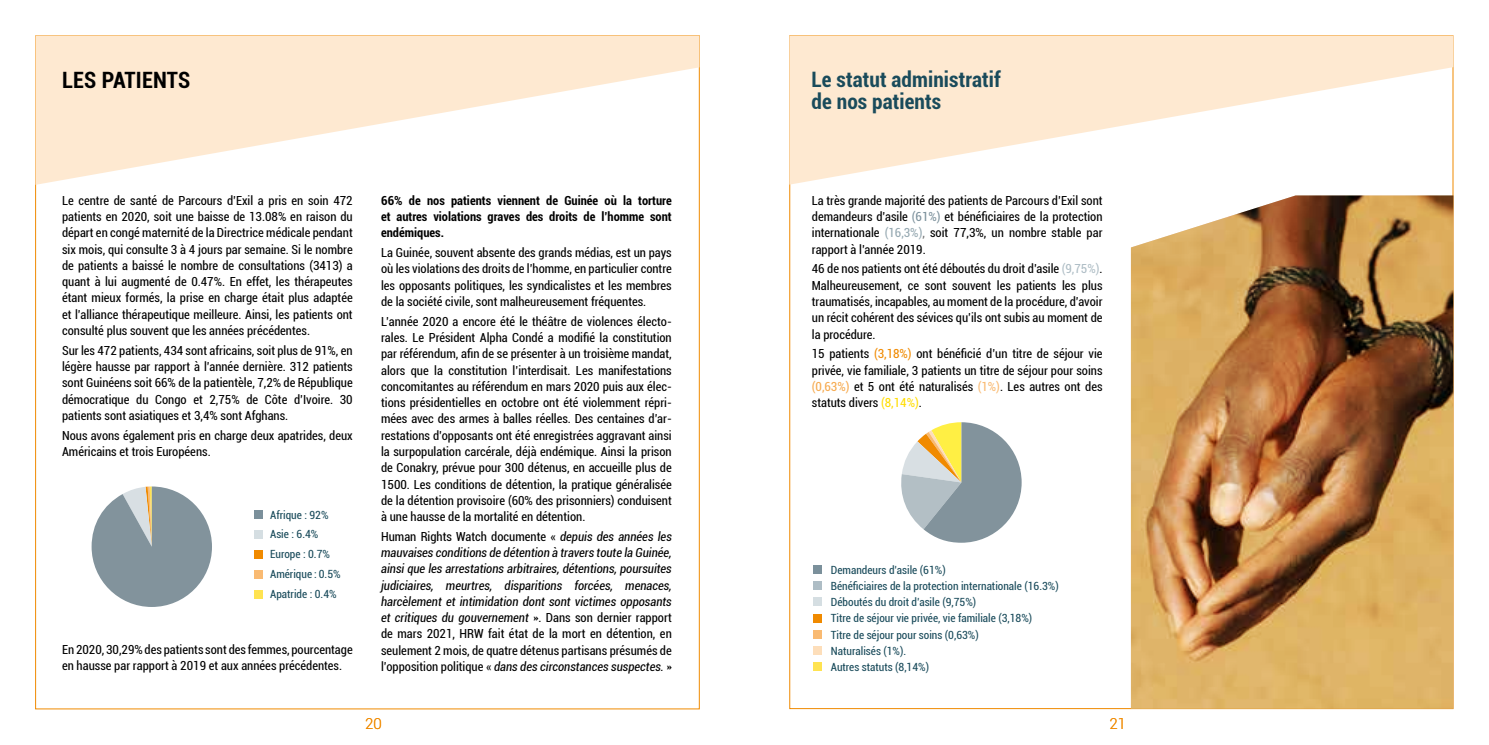
<style>
.page{position:relative;width:1489px;height:745px;background:#fff}
.page>*{position:absolute;margin:0;border:0;box-sizing:border-box;transform-origin:0 0}
.t1{font:700 condensed 22.5px "Roboto";color:#000}
.t2{font:700 condensed 21.25px/22.5px "Roboto";color:#1a4b5b}
.t3{font:300 15px "Roboto";color:#f08a00}
.t4{font:condensed 12.5px/16.2px "Roboto";color:#000;text-align:justify}
.t5{font:italic condensed 12.5px/16.2px "Roboto";color:#000;text-align:justify}
.t6{font:700 condensed 12.5px/16.2px "Roboto";color:#000;text-align:justify}
.t7{font:condensed 11.25px/16.2px "Roboto";color:#1a4b5b}
.s1{font-style:normal}
.s2{color:#7b909b}
.s3{color:#94a7b0}
.s4{color:#707172}
.s5{color:#aebdc5}
.s6{color:#f08a00}
.s7{color:#f6a94d}
.s8{color:#f9ba72}
.s9{color:#fd0}
</style>
<div class="page">
<svg style="left:789px;top:36px;width:664px;height:148px;fill:#fee9d1"></svg>
<svg style="left:35px;top:36px;width:664px;height:149px;fill:#fee9d1"></svg>
<svg style="left:92px;top:486px;width:120px;height:120px"></svg>
<div style="left:254px;top:510px;width:9px;height:9px;background:#7b909b"></div>
<div style="left:254px;top:530px;width:9px;height:8px;background:#d5dee2"></div>
<div style="left:254px;top:549px;width:9px;height:9px;background:#f08a00"></div>
<div style="left:254px;top:589px;width:9px;height:9px;background:#ffe351"></div>
<div style="left:254px;top:569px;width:9px;height:9px;background:#f9ba72"></div>
<div style="left:813px;top:564px;width:9px;height:9px;background:#7b909b"></div>
<div style="left:813px;top:597px;width:9px;height:9px;background:#d5dee2"></div>
<div style="left:813px;top:613px;width:9px;height:9px;background:#f08a00"></div>
<div style="left:813px;top:645px;width:9px;height:9px;background:#fddeba"></div>
<div style="left:813px;top:629px;width:9px;height:9px;background:#f9ba72"></div>
<div style="left:813px;top:662px;width:9px;height:8px;background:#ffe351"></div>
<div style="left:813px;top:581px;width:9px;height:8px;background:#aebdc5"></div>
<svg style="left:901px;top:422px;width:120px;height:120px"></svg>
<img style="left:1130px;top:195px;width:323px;height:513px">
<h1 class="t1" style="left:62px;top:64px;width:130px">Les patients</h1>
<h2 class="t2" style="left:811px;top:67px;width:191px">Le statut administratif de nos patients</h2>
<p class="t4" style="left:62px;top:192px;width:292px">Le centre de santé de Parcours d’Exil a pris en soin 472 patients en 2020, soit une baisse de 13.08% en raison du départ en congé maternité de la Directrice médicale pendant six mois, qui consulte 3 à 4 jours par semaine. Si le nombre de patients a baissé le nombre de consultations (3413) a quant à lui augmenté de 0.47%. En effet, les thérapeutes étant mieux formés, la prise en charge était plus adaptée et l’alliance thérapeutique meilleure. Ainsi, les patients ont consulté plus souvent que les années précédentes.</p>
<p class="t4" style="left:62px;top:341px;width:292px">Sur les 472 patients, 434 sont africains, soit plus de 91%, en légère hausse par rapport à l’année dernière. 312 patients sont Guinéens soit 66% de la patientèle, 7,2% de République démocratique du Congo et 2,75% de Côte d’Ivoire. 30 patients sont asiatiques et 3,4% sont Afghans.</p>
<p class="t4" style="left:62px;top:426px;width:292px">Nous avons également pris en charge deux apatrides, deux<br>Américains et trois Européens.</p>
<p class="t7" style="left:270px;top:504px;width:72px;line-height:19.8px">Afrique : 92%<br>Asie : 6.4%<br>Europe : 0.7%<br>Amérique : 0.5%<br>Apatride : 0.4%</p>
<p class="t4" style="left:62px;top:640px;width:292px">En 2020, 30,29% des patients sont des femmes, pourcentage en hausse par rapport à 2019 et aux années précédentes.</p>
<p class="t6" style="left:381px;top:192px;width:292px">66% de nos patients viennent de Guinée où la torture et autres violations graves des droits de l’homme sont endémiques.</p>
<p class="t4" style="left:381px;top:244px;width:292px">La Guinée, souvent absente des grands médias, est un pays où les violations des droits de l’homme, en particulier contre les opposants politiques, les syndicalistes et les membres de la société civile, sont malheureusement fréquentes.</p>
<p class="t4" style="left:381px;top:312px;width:292px">L’année 2020 a encore été le théâtre de violences électo&shy;rales. Le Président Alpha Condé a modifié la constitution par référendum, afin de se présenter à un troisième mandat, alors que la constitution l’interdisait. Les manifestations concomitantes au référendum en mars 2020 puis aux élec&shy;tions présidentielles en octobre ont été violemment répri&shy;mées avec des armes à balles réelles. Des centaines d’ar&shy;restations d’opposants ont été enregistrées aggravant ainsi la surpopulation carcérale, déjà endémique. Ainsi la prison de Conakry, prévue pour 300 détenus, en accueille plus de 1500. Les conditions de détention, la pratique généralisée de la détention provisoire (60% des prisonniers) conduisent à une hausse de la mortalité en détention.</p>
<p class="t5" style="left:381px;top:527px;width:292px"><span class="s1">Human Rights Watch documente «</span> depuis des années les mauvaises conditions de détention à travers toute la Guinée, ainsi que les arrestations arbitraires, détentions, poursuites judiciaires, meurtres, disparitions forcées, menaces, harcèlement et intimidation dont sont victimes opposants et critiques du gouvernement <span class="s1">». Dans son dernier rapport de mars 2021, HRW fait état de la mort en détention, en seulement 2 mois, de quatre détenus partisans présumés de l’opposition politique «</span> dans des circonstances suspectes. <span class="s1">»</span></p>
<p class="t4" style="left:811px;top:192px;width:292px">La très grande majorité des patients de Parcours d’Exil sont demandeurs d’asile <span class="s2">(61%)</span> et bénéficiaires de la protection internationale <span class="s3">(16,3%)</span><span class="s4">,</span> soit 77,3%, un nombre stable par rapport à l’année 2019.</p>
<p class="t4" style="left:811px;top:260px;width:292px">46 de nos patients ont été déboutés du droit d’asile <span class="s5">(9,75%)</span>.<br>Malheureusement, ce sont souvent les patients les plus traumatisés, incapables, au moment de la procédure, d’avoir un récit cohérent des sévices qu’ils ont subis au moment de la procédure.</p>
<p class="t4" style="left:811px;top:345px;width:292px">15 patients <span class="s6">(3,18%)</span> ont bénéficié d’un titre de séjour vie privée, vie familiale, 3 patients un titre de séjour pour soins <span class="s7">(0,63%)</span> et 5 ont été naturalisés <span class="s8">(1%)</span>. Les autres ont des statuts divers <span class="s9">(8,14%)</span>.</p>
<p class="t7" style="left:830px;top:560px;width:229px">Demandeurs d’asile (61%)<br>Bénéficiaires de la protection internationale (16.3%)<br>Déboutés du droit d’asile (9,75%)<br>Titre de séjour vie privée, vie familiale (3,18%)<br>Titre de séjour pour soins (0,63%)<br>Naturalisés (1%).<br>Autres statuts (8,14%)</p>
<p class="t3" style="left:365px;top:712px;width:18px">20</p>
<p class="t3" style="left:1109px;top:712px;width:18px">21</p>
</div>
